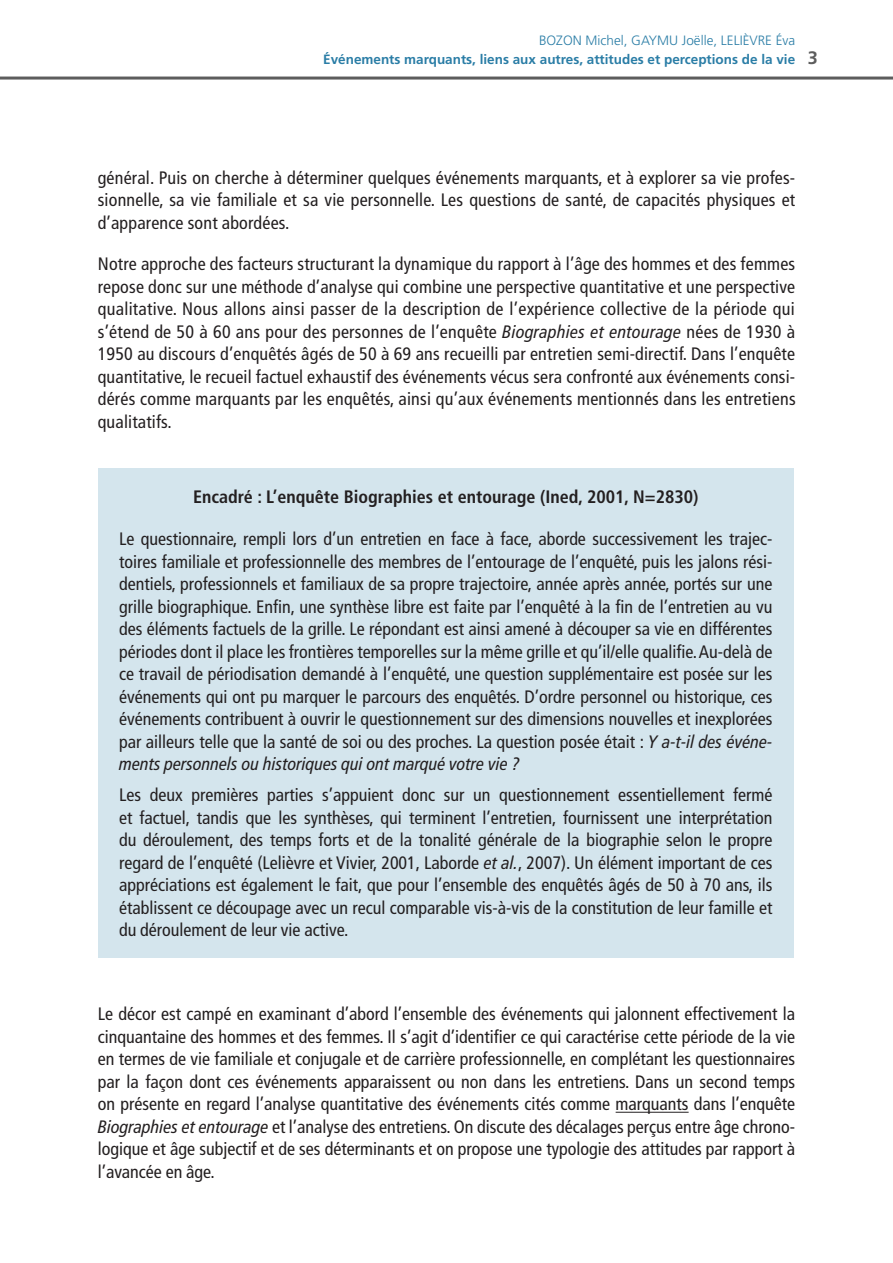
<style>
.page{position:relative;width:893px;height:1263px;background:#fff}
.page>*{position:absolute;margin:0;border:0;box-sizing:border-box;transform-origin:0 0}
.Texte_courant{font:condensed 18px/22.5px "Frutiger LT Std";letter-spacing:.01em;color:#231f20;text-align:justify}
.Encadré_Texte{font:condensed 18px/22.5px "Frutiger LT Std";color:#231f20;text-align:justify}
.Encadré_Titre{font:700 condensed 18px "Frutiger LT Std";color:#231f20}
.Folio{font:700 18px "Frutiger LT Std";color:#5d5d5d}
.t1{font:700 13.5px "Frutiger LT Std";color:#2a7da6}
.t2{font:300 13.5px "Frutiger LT Std";color:#2a7da6}
.s1{font-family:"Frutiger LT Com";font-style:italic}
</style>
<div class="page">
<hr style="left:0;top:77px;width:893px;height:3px;background:#5d5d5d">
<hr style="left:616px;top:1112px;width:73px;height:1px;background:#231f20">
<div style="left:98px;top:468px;width:696px;height:489px;background:#d4e5ed"></div>
<p class="t2" style="left:539px;top:33px;width:258px">BOZON Michel, GAYMU Joëlle, LELIÈVRE Éva</p>
<p class="t1" style="left:323px;top:51px;width:473px">Événements marquants, liens aux autres, attitudes et perceptions de la vie</p>
<p class="Folio" style="left:808px;top:47px;width:12px">3</p>
<p class="Texte_courant" style="left:98px;top:166px;width:699px">général. Puis on cherche à déterminer quelques événements marquants, et à explorer sa vie profes&shy;sionnelle, sa vie familiale et sa vie personnelle. Les questions de santé, de capacités physiques et d’apparence sont abordées.</p>
<p class="Texte_courant" style="left:98px;top:253px;width:699px">Notre approche des facteurs structurant la dynamique du rapport à l’âge des hommes et des femmes repose donc sur une méthode d’analyse qui combine une perspective quantitative et une perspective qualitative. Nous allons ainsi passer de la description de l’expérience collective de la période qui s’étend de 50 à 60 ans pour des personnes de l’enquête <span class="s1">Biographies et entourage</span> nées de 1930 à 1950 au discours d’enquêtés âgés de 50 à 69 ans recueilli par entretien semi-directif. Dans l’enquête quantitative, le recueil factuel exhaustif des événements vécus sera confronté aux événements consi&shy;dérés comme marquants par les enquêtés, ainsi qu’aux événements mentionnés dans les entretiens qualitatifs.</p>
<p class="Encadré_Titre" style="left:193px;top:486px;width:507px">Encadré : L’enquête Biographies et entourage (Ined, 2001, N=2830)</p>
<p class="Encadré_Texte" style="left:119px;top:528px;width:655px">Le questionnaire, rempli lors d’un entretien en face à face, aborde successivement les trajec&shy;toires familiale et professionnelle des membres de l’entourage de l’enquêté, puis les jalons rési&shy;dentiels, professionnels et familiaux de sa propre trajectoire, année après année, portés sur une grille biographique. Enfin, une synthèse libre est faite par l’enquêté à la fin de l’entretien au vu des éléments factuels de la grille. Le répondant est ainsi amené à découper sa vie en différentes périodes dont il place les frontières temporelles sur la même grille et qu’il/elle qualifie. Au-delà de ce travail de périodisation demandé à l’enquêté, une question supplémentaire est posée sur les événements qui ont pu marquer le parcours des enquêtés. D’ordre personnel ou historique, ces événements contribuent à ouvrir le questionnement sur des dimensions nouvelles et inexplorées par ailleurs telle que la santé de soi ou des proches. La question posée était : <span class="s1">Y a-t-il des événe&shy;ments personnels ou historiques qui ont marqué votre vie ?</span></p>
<p class="Encadré_Texte" style="left:119px;top:784px;width:655px">Les deux premières parties s’appuient donc sur un questionnement essentiellement fermé et factuel, tandis que les synthèses, qui terminent l’entretien, fournissent une interprétation du déroulement, des temps forts et de la tonalité générale de la biographie selon le propre regard de l’enquêté (Lelièvre et Vivier, 2001, Laborde <span class="s1">et al.</span>, 2007). Un élément important de ces appréciations est également le fait, que pour l’ensemble des enquêtés âgés de 50 à 70 ans, ils établissent ce découpage avec un recul comparable vis-à-vis de la constitution de leur famille et du déroulement de leur vie active.</p>
<p class="Texte_courant" style="left:98px;top:1003px;width:699px">Le décor est campé en examinant d’abord l’ensemble des événements qui jalonnent effectivement la cinquantaine des hommes et des femmes. Il s’agit d’identifier ce qui caractérise cette période de la vie en termes de vie familiale et conjugale et de carrière professionnelle, en complétant les questionnaires par la façon dont ces événements apparaissent ou non dans les entretiens. Dans un second temps on présente en regard l’analyse quantitative des événements cités comme marquants dans l’enquête <span class="s1">Biographies et entourage</span> et l’analyse des entretiens. On discute des décalages perçus entre âge chrono&shy;logique et âge subjectif et de ses déterminants et on propose une typologie des attitudes par rapport à l’avancée en âge.</p>
</div>
